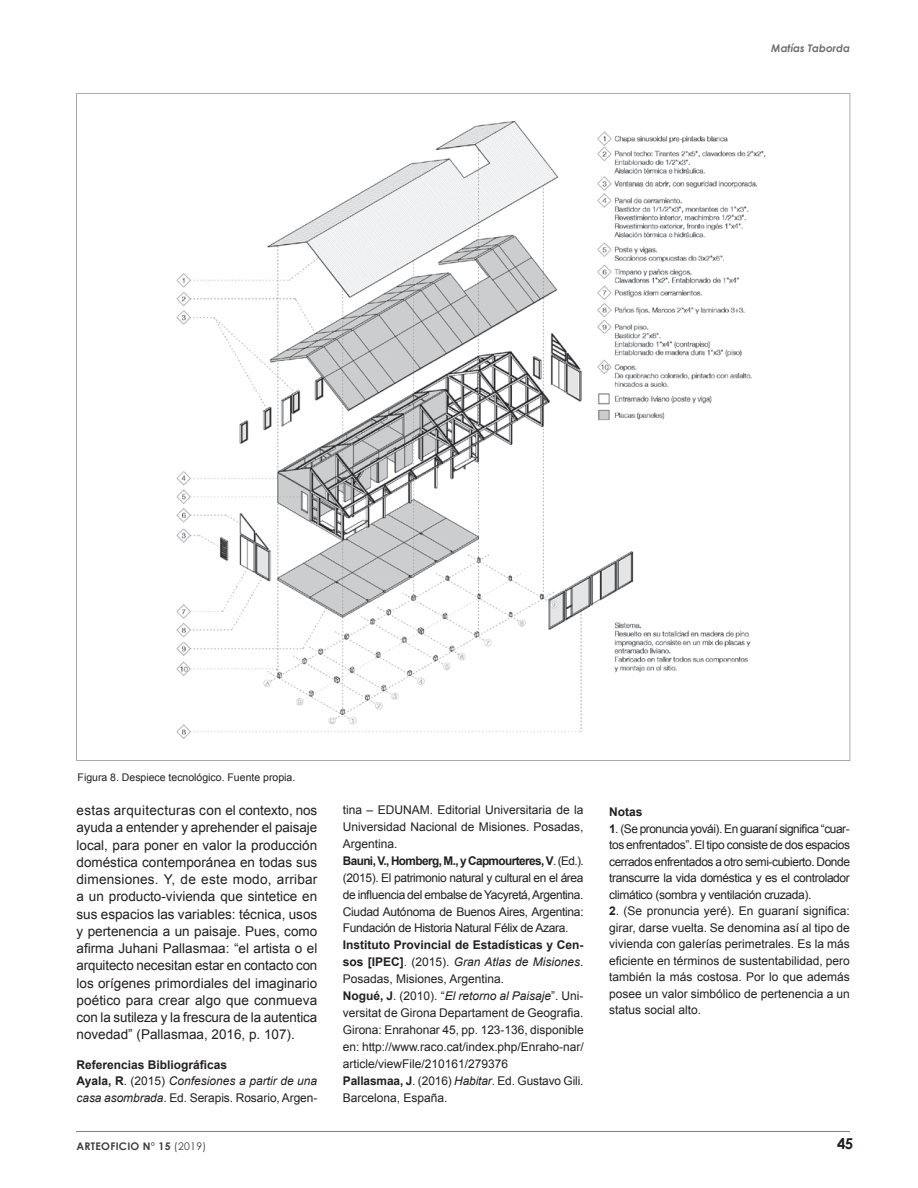
<style>
.page{position:relative;width:918px;height:1188px;background:#fff}
.page>*{position:absolute;margin:0;border:0;box-sizing:border-box;transform-origin:0 0}
.t1{font:700 15px "Century Gothic";color:#231f20}
.t2{font:13.5px/17.2px "Arial";letter-spacing:-.01em;color:#231f20;text-align:justify}
.t3{font:12px/16.5px "Arial";color:#231f20;text-align:justify}
.t4{font:12px/17px "Arial";letter-spacing:-.025em;color:#231f20}
.t5{font:italic 12px/16.5px "Arial";color:#231f20}
.t6{font:700 12px "Arial";color:#231f20}
.t7{font:10.5px "Arial";color:#231f20}
.t8{font:700 10.5px "Century Gothic";letter-spacing:.025em;color:#3e3e3f}
.t9{font:italic 700 10.5px "Century Gothic";color:#6c6d70}
.s1{font-weight:700;font-style:normal}
.s2{font-style:normal}
.s3{font-weight:700}
.s4{font-style:italic}
.s5{font-weight:400}
</style>
<div class="page">
<hr style="left:77px;top:1132px;width:773px;height:1px;background:#808285">
<svg style="left:76px;top:93px;width:774px;height:668px"></svg>
<p class="t9" style="left:771px;top:40px;width:80px">Matías Taborda</p>
<p class="t7" style="left:78px;top:771px;width:219px">Figura 8. Despiece tecnológico. Fuente propia.</p>
<p class="t2" style="left:77px;top:802px;width:242px">estas arquitecturas con el contexto, nos ayuda a entender y aprehender el paisaje local, para poner en valor la producción doméstica contemporánea en todas sus dimensiones. Y, de este modo, arribar a un producto-vivienda que sintetice en sus espacios las variables: técnica, usos y pertenencia a un paisaje. Pues, como afirma Juhani Pallasmaa: “el artista o el arquitecto necesitan estar en contacto con los orígenes primordiales del imaginario poético para crear algo que conmueva con la sutileza y la frescura de la autentica novedad” (Pallasmaa, 2016, p. 107).</p>
<p class="t5" style="left:77px;top:1056px;width:242px"><span class="s1">Referencias Bibliográficas<br>Ayala, R</span><span class="s2">. (2015)</span> Confesiones a partir de una casa asombrada<span class="s2">. Ed. Serapis. Rosario, Argen-</span></p>
<p class="t4" style="left:343px;top:801px;width:242px">tina – EDUNAM. Editorial Universitaria de la Universidad Nacional de Misiones. Posadas, Argentina.<br><span class="s3">Bauni, V., Homberg, M., y Capmourteres, V</span>. (Ed.). (2015). El patrimonio natural y cultural en el área de influencia del embalse de Yacyretá, Argentina.<br>Ciudad Autónoma de Buenos Aires, Argentina:<br>Fundación de Historia Natural Félix de Azara.</p>
<p class="t3" style="left:343px;top:937px;width:242px;line-height:17px;text-align:left"><span class="s3">Instituto Provincial de Estadísticas y Cen&shy;sos [IPEC]</span>. (2015). <span class="s4">Gran Atlas de Misiones</span>.<br>Posadas, Misiones, Argentina.<br><span class="s3">Nogué, J</span>. (2010). “<span class="s4">El retorno al Paisaje</span>”. Uni&shy;versitat de Girona Departament de Geografia.<br>Girona: Enrahonar 45, pp. 123-136, disponible en: http://www.raco.cat/index.php/Enraho-nar/ article/viewFile/210161/279376<br><span class="s3">Pallasmaa, J</span>. (2016) <span class="s4">Habitar</span>. Ed. Gustavo Gili.<br>Barcelona, España.</p>
<p class="t6" style="left:609px;top:804px;width:35px">Notas</p>
<p class="t3" style="left:609px;top:821px;width:242px"><span class="s3">1</span>. (Se pronuncia yovái). En guaraní significa “cuar&shy;tos enfrentados”. El tipo consiste de dos espacios cerrados enfrentados a otro semi-cubierto. Donde transcurre la vida doméstica y es el controlador climático (sombra y ventilación cruzada).</p>
<p class="t3" style="left:609px;top:903px;width:242px"><span class="s3">2</span>. (Se pronuncia yeré). En guaraní significa: girar, darse vuelta. Se denomina así al tipo de vivienda con galerías perimetrales. Es la más eficiente en términos de sustentabilidad, pero también la más costosa. Por lo que además posee un valor simbólico de pertenencia a un status social alto.</p>
<p class="t8" style="left:77px;top:1138px;width:131px">ARTEOFICIO N° 15 <span class="s5">(2019)</span></p>
<p class="t1" style="left:837px;top:1132px;width:18px">45</p>
</div>
